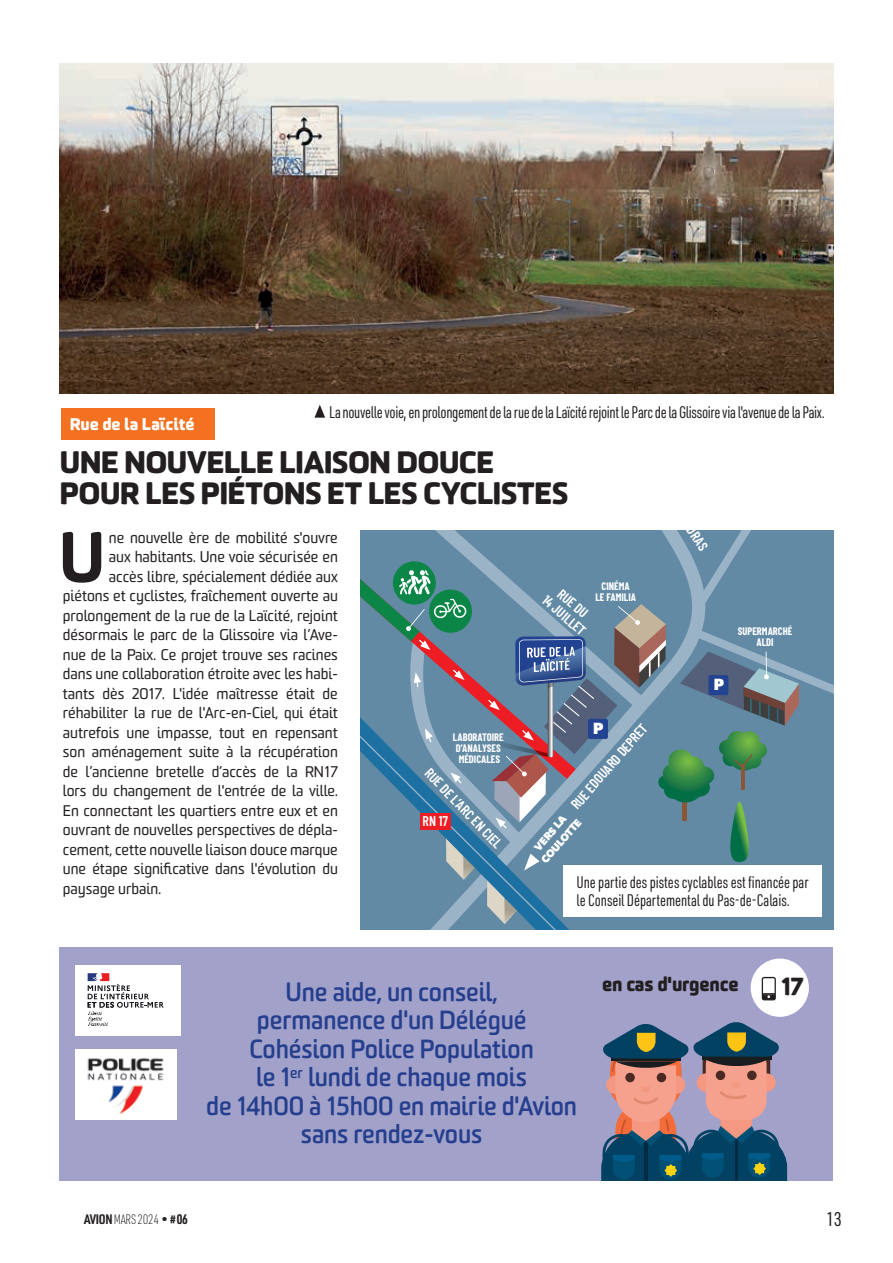
<style>
.page{position:relative;width:893px;height:1263px;background:#fff}
.page>*{position:absolute;margin:0;border:0;box-sizing:border-box;transform-origin:0 0}
.t1{font:900 68.4px "Sommet Rounded";color:#231f20}
.t2{font:800 30px/31.5px "Sommet Rounded";letter-spacing:-.02em;color:#231f20}
.t3{font:700 25.5px/28.5px "Sommet Rounded";letter-spacing:-.005em;color:#253f8e;text-align:center;scale:.96 1}
.t4{font:800 24px "Sommet Rounded";color:#231f20;scale:.96 1}
.t5{font:800 19.5px "Sommet Rounded";letter-spacing:-.01em;color:#231f20;scale:.95 1}
.t6{font:19.5px "URWDIN Cond";color:#231f20}
.t7{font:16.5px "URWDIN Cond";letter-spacing:-.01em;color:#231f20;scale:.96 1}
.t8{font:16.5px/18px "URWDIN Cond";letter-spacing:-.01em;color:#231f20;scale:.95 1}
.t9{font:800 16.5px "Sommet Rounded";letter-spacing:-.005em;color:#fff}
.t10{font:700 16.35px "Gibson";color:#fff}
.t11{font:15px "Sommet Rounded";color:#231f20}
.t12{font:600 14.1px/14.9px "Barlow Condensed";color:#fff;text-align:center}
.t13{font:200 13.5px "URWDIN Cond";letter-spacing:-.025em;color:#231f20}
.t14{font:700 10.95px/13.6px "Gibson";color:#fff;text-align:center}
.t15{font:700 10.65px/11.1px "Barlow Condensed";color:#fff;text-align:center}
.s1{font-weight:700}
</style>
<div class="page">
<div style="left:61px;top:408px;width:153px;height:32px;background:#f37121"></div>
<img style="left:60px;top:64px;width:773px;height:329px">
<div style="left:59px;top:947px;width:773px;height:233px;background:#a1a1ca"></div>
<svg style="left:601px;top:1022px;width:186px;height:158px"></svg>
<div style="left:75px;top:965px;width:106px;height:70px;background:#fff"></div>
<svg style="left:88px;top:973px;width:76px;height:53px"></svg>
<div style="left:75px;top:1049px;width:102px;height:70px;background:#fff"></div>
<img style="left:87px;top:1057px;width:77px;height:58px">
<div style="left:751px;top:958px;width:58px;height:59px;background:#fff;border-radius:50%"></div>
<svg style="left:762px;top:977px;width:14px;height:23px"></svg>
<svg style="left:360px;top:531px;width:473px;height:393px;background:#67889d"></svg>
<svg style="left:314px;top:405px;width:11px;height:13px"></svg>
<div style="left:564px;top:865px;width:258px;height:51px;background:#fff"></div>
<p class="t9" style="left:70px;top:413px;width:126px">Rue de la Laïcité</p>
<p class="t7" style="left:329px;top:401px;width:518px">La nouvelle voie, en prolongement de la rue de la Laïcité rejoint le Parc de la Glissoire via l'avenue de la Paix.</p>
<h2 class="t2" style="left:60px;top:445px;width:510px">UNE NOUVELLE LIAISON DOUCE<br>POUR LES PIÉTONS ET LES CYCLISTES</h2>
<h1 class="t1" style="left:59px;top:512px;width:49px">U</h1>
<p class="t11" style="left:109px;top:528px;width:230px">ne nouvelle ère de mobilité s'ouvre</p>
<p class="t11" style="left:109px;top:548px;width:230px">aux habitants. Une voie sécurisée en</p>
<p class="t11" style="left:109px;top:567px;width:230px">accès libre, spécialement dédiée aux</p>
<p class="t11" style="left:63px;top:587px;width:276px">piétons et cyclistes, fraîchement ouverte au</p>
<p class="t11" style="left:63px;top:606px;width:277px">prolongement de la rue de la Laïcité, rejoint</p>
<p class="t11" style="left:63px;top:626px;width:276px">désormais le parc de la Glissoire via l’Ave-</p>
<p class="t11" style="left:63px;top:645px;width:276px">nue de la Paix. Ce projet trouve ses racines</p>
<p class="t11" style="left:63px;top:665px;width:276px">dans une collaboration étroite avec les habi-</p>
<p class="t11" style="left:63px;top:684px;width:276px">tants dès 2017. L'idée maîtresse était de</p>
<p class="t11" style="left:63px;top:704px;width:277px">réhabiliter la rue de l'Arc-en-Ciel, qui était</p>
<p class="t11" style="left:63px;top:723px;width:276px">autrefois une impasse, tout en repensant</p>
<p class="t11" style="left:63px;top:743px;width:276px">son aménagement suite à la récupération</p>
<p class="t11" style="left:63px;top:762px;width:277px">de l’ancienne bretelle d’accès de la RN17</p>
<p class="t11" style="left:63px;top:782px;width:277px">lors du changement de l'entrée de la ville.</p>
<p class="t11" style="left:63px;top:801px;width:276px">En connectant les quartiers entre eux et en</p>
<p class="t11" style="left:63px;top:821px;width:276px">ouvrant de nouvelles perspectives de dépla-</p>
<p class="t11" style="left:63px;top:840px;width:276px">cement, cette nouvelle liaison douce marque</p>
<p class="t11" style="left:63px;top:860px;width:276px">une étape significative dans l'évolution du</p>
<p class="t11" style="left:63px;top:879px;width:100px">paysage urbain.</p>
<p class="t15" style="left:453px;top:731px;width:52px;text-align:left">LABORATOIRE<br>D’ANALYSES<br>MÉDICALES</p>
<p class="t12" style="left:433px;top:765px;width:106px;rotate:46deg">RUE DE L’ARC EN CIEL</p>
<p class="t12" style="left:423px;top:813px;width:27px">RN 17</p>
<p class="t15" style="left:595px;top:580px;width:42px">CINÉMA<br>LE FAMILIA</p>
<p class="t12" style="left:559px;top:581px;width:54px;rotate:41deg">RUE DU<br>14 JUILLET</p>
<p class="t12" style="left:568px;top:802px;width:110px;rotate:-49deg">RUE EDOUARD DEPRET</p>
<p class="t10" style="left:593px;top:719px;width:12px">P</p>
<p class="t14" style="left:528px;top:848px;width:57px;rotate:-49deg">VERS LA<br>COULOTTE</p>
<p class="t10" style="left:714px;top:675px;width:12px">P</p>
<p class="t15" style="left:738px;top:625px;width:56px">SUPERMARCHÉ<br>ALDI</p>
<p class="t8" style="left:577px;top:872px;width:246px">Une partie des pistes cyclables est financée par le Conseil Départemental du Pas-de-Calais.</p>
<h3 class="t3" style="left:206px;top:977px;width:388px">Une aide, un conseil,<br>permanence d'un Délégué<br>Cohésion Police Population<br>le 1<sup>er</sup> lundi de chaque mois<br>de 14h00 à 15h00 en mairie d'Avion sans rendez-vous</h3>
<h3 class="t5" style="left:602px;top:970px;width:145px">en cas d'urgence</h3>
<h3 class="t4" style="left:781px;top:970px;width:25px">17</h3>
<p class="t13" style="left:84px;top:1210px;width:105px"><span class="s1">AVION</span> MARS 2024 • <span class="s1"># 06</span></p>
<h3 class="t6" style="left:826px;top:1206px;width:17px">13</h3>
</div>
